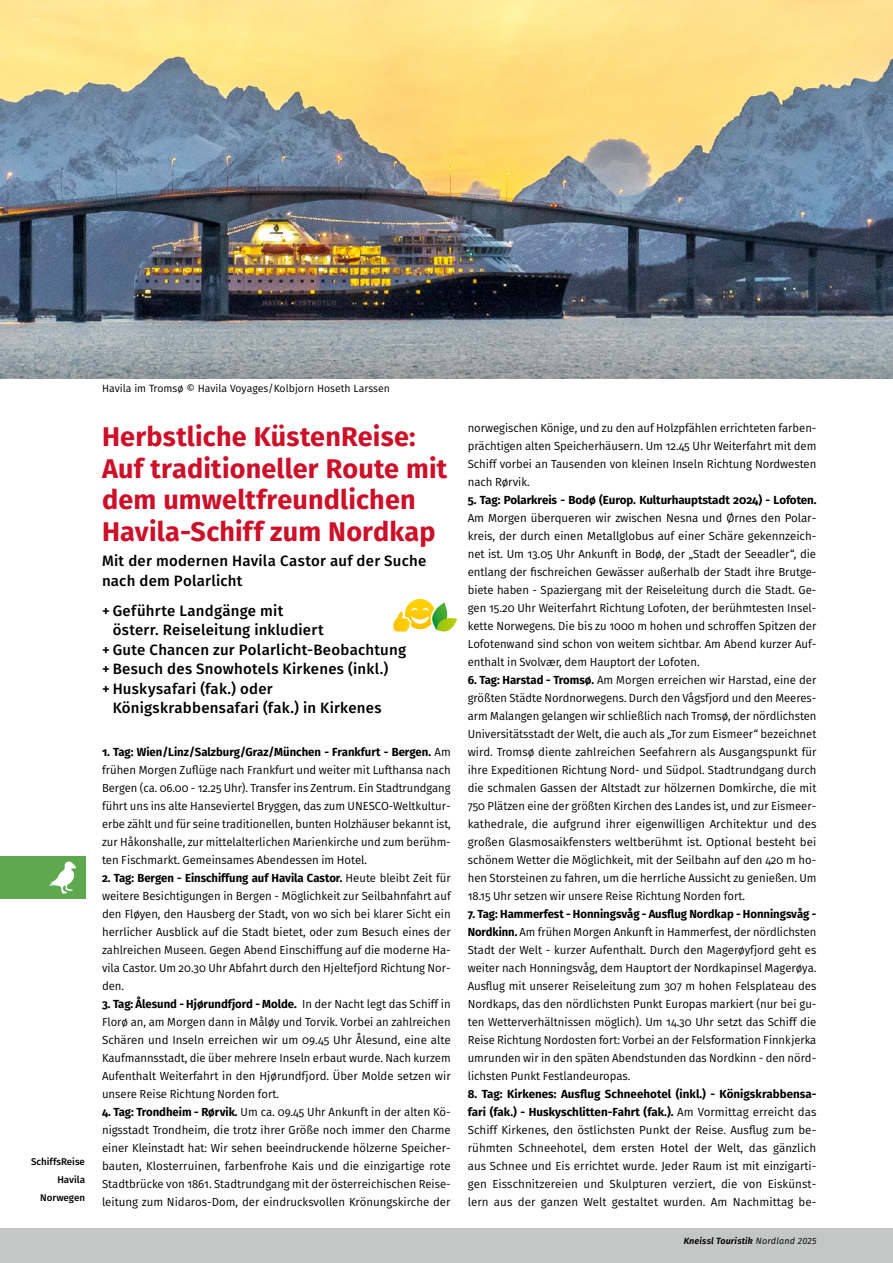
<style>
.page{position:relative;width:893px;height:1263px;background:#fff}
.page>*{position:absolute;margin:0;border:0;box-sizing:border-box;transform-origin:0 0}
._01a_Überschrift_1_Reise{font:700 27px/31.5px "Fira Sans";letter-spacing:.005em;color:#cd0f28}
._01b_Unterüberschrift_2_Reise{font:500 15px/19.5px "Fira Sans";letter-spacing:.015em;color:#000}
._02_Reiseverlauf{font:11.7px/18px "Fira Sans";color:#000;text-align:justify}
._02_Reiseverlauf-2{font:11.7px/18px "Fira Sans";color:#000;scale:.96 1}
._04_Bildlegende__Bildquelle{font:10.5px "Fira Sans";color:#000}
.Rubrik_b{font:500 9.75px "Fira Sans";color:#000}
.Fusszeile_bold_italic_rb{font:italic 600 9px "Fira Sans";letter-spacing:.02em;color:#000}
.s1{font-weight:700}
.s2{font-weight:400}
</style>
<div class="page">
<svg style="left:393px;top:599px;width:64px;height:32px"></svg>
<div style="left:0;top:856px;width:85px;height:43px;background:#5ea84e"></div>
<svg style="left:49px;top:861px;width:27px;height:33px"></svg>
<div style="left:0;top:1229px;width:893px;height:34px;background:#c5c6c6"></div>
<img style="left:0;top:0;width:893px;height:378px">
<p class="Rubrik_b" style="left:31px;top:1154px;width:55px">SchiffsReise</p>
<p class="Rubrik_b" style="left:57px;top:1172px;width:29px">Havila</p>
<p class="Rubrik_b" style="left:40px;top:1190px;width:46px">Norwegen</p>
<p class="_04_Bildlegende__Bildquelle" style="left:102px;top:381px;width:289px">Havila im Tromsø © Havila Voyages/Kolbjorn Hoseth Larssen</p>
<p class="_01a_Überschrift_1_Reise" style="left:102px;top:419px;width:315px">Herbstliche KüstenReise:</p>
<p class="_01a_Überschrift_1_Reise" style="left:102px;top:451px;width:347px">Auf traditioneller Route mit dem umweltfreundlichen</p>
<p class="_01a_Überschrift_1_Reise" style="left:102px;top:514px;width:335px">Havila-Schiff zum Nordkap</p>
<p class="_01b_Unterüberschrift_2_Reise" style="left:102px;top:550px;width:326px">Mit der modernen Havila Castor auf der Suche nach dem Polarlicht</p>
<p class="_01b_Unterüberschrift_2_Reise" style="left:113px;top:600px;width:213px;text-indent:-11px">+ Geführte Landgänge mit österr. Reiseleitung inkludiert</p>
<p class="_01b_Unterüberschrift_2_Reise" style="left:102px;top:639px;width:305px">+ Gute Chancen zur Polarlicht-Beobachtung</p>
<p class="_01b_Unterüberschrift_2_Reise" style="left:102px;top:658px;width:288px">+ Besuch des Snowhotels Kirkenes (inkl.)</p>
<p class="_01b_Unterüberschrift_2_Reise" style="left:113px;top:678px;width:270px;text-indent:-11px">+ Huskysafari (fak.) oder<br>Königskrabbensafari (fak.) in Kirkenes</p>
<p class="_02_Reiseverlauf" style="left:102px;top:743px;width:350px;text-align:left"><span class="s1">1. Tag: Wien/Linz/Salzburg/Graz/München - Frankfurt - Bergen.</span> Am frühen Morgen Zuflüge nach Frankfurt und weiter mit Lufthansa nach Bergen (ca. 06.00 - 12.25 Uhr). Transfer ins Zentrum. Ein Stadtrundgang führt uns ins alte Hanseviertel Bryggen, das zum UNESCO-Weltkultur&shy;erbe zählt und für seine traditionellen, bunten Holzhäuser bekannt ist, zur Håkonshalle, zur mittelalterlichen Marienkirche und zum berühm&shy;ten Fischmarkt. Gemeinsames Abendessen im Hotel.</p>
<p class="_02_Reiseverlauf" style="left:102px;top:869px;width:350px"><span class="s1">2. Tag: Bergen - Einschiffung auf Havila Castor.</span> Heute bleibt Zeit für weitere Besichtigungen in Bergen - Möglichkeit zur Seilbahnfahrt auf den Fløyen, den Hausberg der Stadt, von wo sich bei klarer Sicht ein herrlicher Ausblick auf die Stadt bietet, oder zum Besuch eines der zahlreichen Museen. Gegen Abend Einschiffung auf die moderne Ha&shy;vila Castor. Um 20.30 Uhr Abfahrt durch den Hjeltefjord Richtung Nor&shy;den.</p>
<p class="_02_Reiseverlauf" style="left:102px;top:995px;width:350px"><span class="s1">3. Tag: Ålesund - Hjørundfjord - Molde.</span> In der Nacht legt das Schiff in Florø an, am Morgen dann in Måløy und Torvik. Vorbei an zahlreichen Schären und Inseln erreichen wir um 09.45 Uhr Ålesund, eine alte Kaufmannsstadt, die über mehrere Inseln erbaut wurde. Nach kurzem Aufenthalt Weiterfahrt in den Hjørundfjord. Über Molde setzen wir unsere Reise Richtung Norden fort.</p>
<p class="_02_Reiseverlauf" style="left:102px;top:1103px;width:350px;text-align:left"><span class="s1">4. Tag: Trondheim - Rørvik.</span> Um ca. 09.45 Uhr Ankunft in der alten Kö&shy;nigsstadt Trondheim, die trotz ihrer Größe noch immer den Charme einer Kleinstadt hat: Wir sehen beeindruckende hölzerne Speicher&shy;bauten, Klosterruinen, farbenfrohe Kais und die einzigartige rote Stadtbrücke von 1861. Stadtrundgang mit der österreichischen Reise&shy;leitung zum Nidaros-Dom, der eindrucksvollen Krönungskirche der</p>
<p class="_02_Reiseverlauf-2" style="left:468px;top:419px;width:365px">norwegischen Könige, und zu den auf Holzpfählen errichteten farben&shy;prächtigen alten Speicherhäusern. Um 12.45 Uhr Weiterfahrt mit dem Schiff vorbei an Tausenden von kleinen Inseln Richtung Nordwesten nach Rørvik.</p>
<p class="_02_Reiseverlauf" style="left:468px;top:491px;width:350px"><span class="s1">5. Tag: Polarkreis - Bodø (Europ. Kulturhauptstadt 2024) - Lofoten.<br></span>Am Morgen überqueren wir zwischen Nesna und Ørnes den Polar&shy;kreis, der durch einen Metallglobus auf einer Schäre gekennzeich&shy;net ist. Um 13.05 Uhr Ankunft in Bodø, der „Stadt der Seeadler“, die entlang der fischreichen Gewässer außerhalb der Stadt ihre Brutge&shy;biete haben - Spaziergang mit der Reiseleitung durch die Stadt. Ge&shy;gen 15.20 Uhr Weiterfahrt Richtung Lofoten, der berühmtesten Insel&shy;kette Norwegens. Die bis zu 1000 m hohen und schroffen Spitzen der Lofotenwand sind schon von weitem sichtbar. Am Abend kurzer Auf&shy;enthalt in Svolvær, dem Hauptort der Lofoten.</p>
<p class="_02_Reiseverlauf" style="left:468px;top:671px;width:350px;text-align:left"><span class="s1">6. Tag: Harstad - Tromsø.</span> Am Morgen erreichen wir Harstad, eine der größten Städte Nordnorwegens. Durch den Vågsfjord und den Meeres&shy;arm Malangen gelangen wir schließlich nach Tromsø, der nördlichsten Universitätsstadt der Welt, die auch als „Tor zum Eismeer“ bezeichnet wird. Tromsø diente zahlreichen Seefahrern als Ausgangspunkt für ihre Expeditionen Richtung Nord- und Südpol. Stadtrundgang durch die schmalen Gassen der Altstadt zur hölzernen Domkirche, die mit 750 Plätzen eine der größten Kirchen des Landes ist, und zur Eismeer&shy;kathedrale, die aufgrund ihrer eigenwilligen Architektur und des großen Glasmosaikfensters weltberühmt ist. Optional besteht bei schönem Wetter die Möglichkeit, mit der Seilbahn auf den 420 m ho&shy;hen Storsteinen zu fahren, um die herrliche Aussicht zu genießen. Um 18.15 Uhr setzen wir unsere Reise Richtung Norden fort.</p>
<p class="_02_Reiseverlauf-2" style="left:468px;top:905px;width:365px;text-align:justify"><span class="s1">7. Tag: Hammerfest - Honningsvåg - Ausflug Nordkap - Honningsvåg - Nordkinn.</span> Am frühen Morgen Ankunft in Hammerfest, der nördlichsten Stadt der Welt - kurzer Aufenthalt. Durch den Magerøyfjord geht es weiter nach Honningsvåg, dem Hauptort der Nordkapinsel Magerøya.<br>Ausflug mit unserer Reiseleitung zum 307 m hohen Felsplateau des Nordkaps, das den nördlichsten Punkt Europas markiert (nur bei gu&shy;ten Wetterverhältnissen möglich). Um 14.30 Uhr setzt das Schiff die Reise Richtung Nordosten fort: Vorbei an der Felsformation Finnkjerka umrunden wir in den späten Abendstunden das Nordkinn - den nörd&shy;lichsten Punkt Festlandeuropas.</p>
<p class="_02_Reiseverlauf" style="left:468px;top:1085px;width:350px"><span class="s1">8. Tag: Kirkenes: Ausflug Schneehotel (inkl.) - Königskrabbensa&shy;fari (fak.) - Huskyschlitten-Fahrt (fak.).</span> Am Vormittag erreicht das Schiff Kirkenes, den östlichsten Punkt der Reise. Ausflug zum be&shy;rühmten Schneehotel, dem ersten Hotel der Welt, das gänzlich aus Schnee und Eis errichtet wurde. Jeder Raum ist mit einzigarti&shy;gen Eisschnitzereien und Skulpturen verziert, die von Eiskünst&shy;lern aus der ganzen Welt gestaltet wurden. Am Nachmittag be-</p>
<p class="Fusszeile_bold_italic_rb" style="left:684px;top:1233px;width:134px">Kneissl Touristik <span class="s2">Nordland 2025</span></p>
</div>
